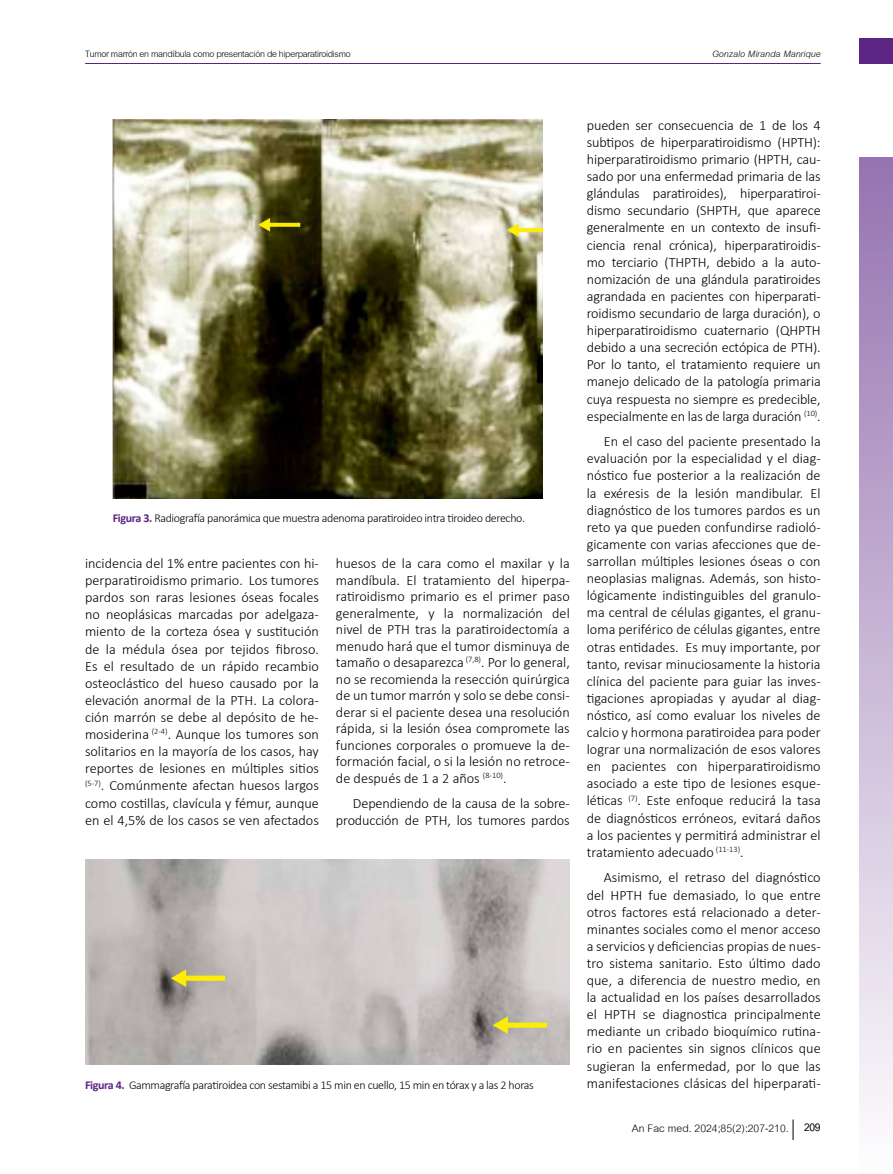
<style>
.page{position:relative;width:893px;height:1174px;background:#fff}
.page>*{position:absolute;margin:0;border:0;box-sizing:border-box;transform-origin:0 0}
.t1{font:15.9px "Cordia UPC";color:#000}
.t2{font:300 14.25px/17.1px "Calibri";color:#000;text-align:justify}
.t3{font:13.5px "Cordia UPC";letter-spacing:-.02em;color:#000}
.t4{font:italic 13.5px "Cordia UPC";color:#000}
.t5{font:300 12px "Calibri";letter-spacing:-.03em;color:#000}
.s1{font-weight:700;color:#5c2483}
.s2{font-size:15.75px}
.s3{font-weight:700;font-size:15.75px}
</style>
<div class="page">
<div style="left:859px;top:157px;width:34px;height:1017px;background:linear-gradient(to bottom,#9673b0,#fefdfe)"></div>
<div style="left:859px;top:38px;width:34px;height:26px;background:#5c2483"></div>
<hr style="left:85px;top:63px;width:736px;height:1px;background:#5c2483">
<svg style="left:793px;top:1119px;width:1px;height:21px"></svg>
<img style="left:113px;top:119px;width:429px;height:379px">
<img style="left:85px;top:859px;width:485px;height:206px">
<p class="t3" style="left:85px;top:45px;width:267px">Tumor marrón en mandíbula como presentación de hiperparatiroidismo</p>
<p class="t4" style="left:712px;top:45px;width:110px">Gonzalo Miranda Manrique</p>
<p class="t5" style="left:113px;top:511px;width:414px"><span class="s1">Figura 3.</span> Radiografía panorámica que muestra adenoma paratiroideo intra tiroideo derecho.</p>
<p class="t2" style="left:85px;top:554px;width:235px">incidencia del 1% entre pacientes con hi&shy;perparatiroidismo primario. Los tumores pardos son raras lesiones óseas focales no neoplásicas marcadas por adelgaza&shy;miento de la corteza ósea y sustitución de la médula ósea por tejidos fibroso.<br>Es el resultado de un rápido recambio osteoclástico del hueso causado por la elevación anormal de la PTH. La colora&shy;ción marrón se debe al depósito de he&shy;mosiderina <sup>(2-4)</sup>. Aunque los tumores son solitarios en la mayoría de los casos, hay reportes de lesiones en múltiples sitios <sup>(5-7)</sup>. Comúnmente afectan huesos largos como costillas, clavícula y fémur, aunque en el 4,5% de los casos se ven afectados</p>
<p class="t2" style="left:336px;top:555px;width:235px;line-height:16.5px">huesos de la cara como el maxilar y la mandíbula. El tratamiento del hiperpa&shy;ratiroidismo primario es el primer paso generalmente, y la normalización del nivel de PTH tras la paratiroidectomía a menudo hará que el tumor disminuya de tamaño o desaparezca <sup>(7,8)</sup>. Por lo general, no se recomienda la resección quirúrgica de un tumor marrón y solo se debe consi&shy;derar si el paciente desea una resolución rápida, si la lesión ósea compromete las funciones corporales o promueve la de&shy;formación facial, o si la lesión no retroce&shy;de después de 1 a 2 años <sup>(8-10)</sup>.</p>
<p class="t2" style="left:336px;top:794px;width:235px;text-align:right">Dependiendo de la causa de la sobre&shy;producción de PTH, los tumores pardos</p>
<p class="t2" style="left:587px;top:116px;width:235px">pueden ser consecuencia de 1 de los 4 subtipos de hiperparatiroidismo (HPTH): hiperparatiroidismo primario (HPTH, cau&shy;sado por una enfermedad primaria de las glándulas paratiroides), hiperparatiroi&shy;dismo secundario (SHPTH, que aparece generalmente en un contexto de insufi&shy;ciencia renal crónica), hiperparatiroidis&shy;mo terciario (THPTH, debido a la auto&shy;nomización de una glándula paratiroides agrandada en pacientes con hiperparati&shy;roidismo secundario de larga duración), o hiperparatiroidismo cuaternario (QHPTH debido a una secreción ectópica de PTH).<br>Por lo tanto, el tratamiento requiere un manejo delicado de la patología primaria cuya respuesta no siempre es predecible, especialmente en las de larga duración <sup>(10)</sup>.</p>
<p class="t2" style="left:587px;top:433px;width:235px;text-indent:17px">En el caso del paciente presentado la evaluación por la especialidad y el diag&shy;nóstico fue posterior a la realización de la exéresis de la lesión mandibular. El diagnóstico de los tumores pardos es un reto ya que pueden confundirse radioló&shy;gicamente con varias afecciones que de&shy;sarrollan múltiples lesiones óseas o con neoplasias malignas. Además, son histo&shy;lógicamente indistinguibles del granulo&shy;ma central de células gigantes, el granu&shy;loma periférico de células gigantes, entre otras entidades. Es muy importante, por tanto, revisar minuciosamente la historia clínica del paciente para guiar las inves&shy;tigaciones apropiadas y ayudar al diag&shy;nóstico, así como evaluar los niveles de calcio y hormona paratiroidea para poder lograr una normalización de esos valores en pacientes con hiperparatiroidismo asociado a este tipo de lesiones esque&shy;léticas <sup>(7)</sup>. Este enfoque reducirá la tasa de diagnósticos erróneos, evitará daños a los pacientes y permitirá administrar el tratamiento adecuado <sup>(11-13)</sup>.</p>
<p class="t2" style="left:587px;top:869px;width:235px;text-indent:17px">Asimismo, el retraso del diagnóstico del HPTH fue demasiado, lo que entre otros factores está relacionado a deter&shy;minantes sociales como el menor acceso a servicios y deficiencias propias de nues&shy;tro sistema sanitario. Esto último dado que, a diferencia de nuestro medio, en la actualidad en los países desarrollados el HPTH se diagnostica principalmente mediante un cribado bioquímico rutina&shy;rio en pacientes sin signos clínicos que sugieran la enfermedad, por lo que las</p>
<p class="t5" style="left:85px;top:1077px;width:450px"><span class="s1">Figura 4.</span> Gammagrafía paratiroidea con sestamibi a 15 min en cuello, 15 min en tórax y a las 2 horas</p>
<p class="t2" style="left:587px;top:1074px;width:235px">manifestaciones clásicas del hiperparati-</p>
<p class="t1" style="left:632px;top:1117px;width:190px">An Fac med. 2024;85(2)<span class="s2">:207-210.</span> <span class="s3">209</span></p>
</div>
